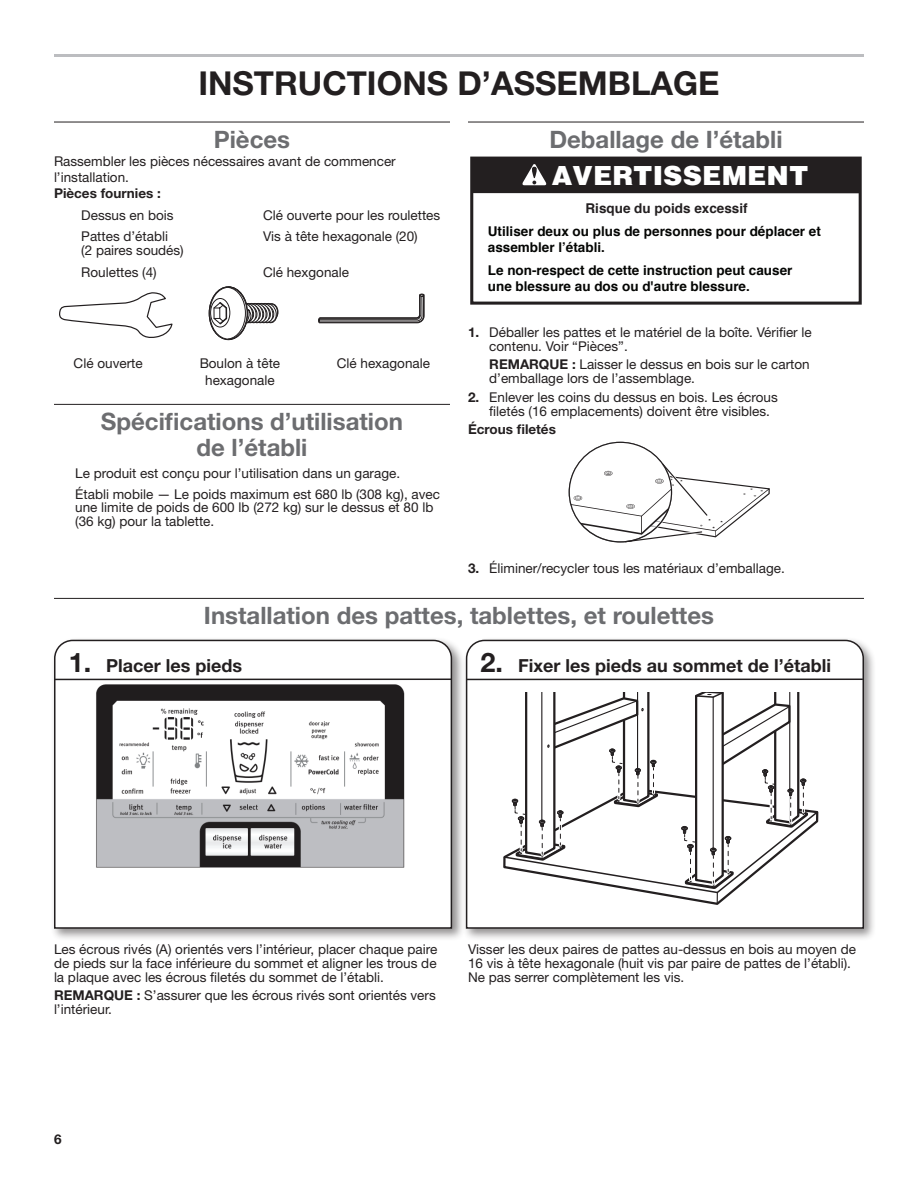
<style>
.page{position:relative;width:918px;height:1188px;background:#fff}
.page>*{position:absolute;margin:0;border:0;box-sizing:border-box;transform-origin:0 0}
.Heading_1_XC{font:700 33px "Helvetica Neue LT Std";color:#231f20}
.t1{font:900 27px "Helvetica";color:#fff}
.Heading_1_XC_Sub{font:700 24px/25.5px "Helvetica Neue LT Std";color:#6c6d70;text-align:center}
.Heading_1_XC_Sub_span{font:700 24px "Helvetica Neue LT Std";color:#6c6d70}
.Instructions_Bold{font:700 18px "Helvetica Neue LT Std";color:#231f20}
.Body{font:13.5px/13.8px "Helvetica Neue LT Std";color:#231f20}
.Bullet{font:13.5px/13.8px "Helvetica Neue LT Std";color:#231f20}
.t2{font:700 13.5px/23.2px "Helvetica";color:#040503}
.Numbered_List_Start{font:13.5px/13.8px "Helvetica Neue LT Std";color:#231f20}
.Body-2{font:700 13.5px "Helvetica Neue LT Std";color:#231f20}
.s1{color:#231f20}
.s2{font-weight:700}
.s3{font-size:27px}
</style>
<div class="page">
<hr style="left:54px;top:54px;width:810px;height:3px;background:#bcbdc0">
<hr style="left:54px;top:122px;width:396px;height:1px;background:#231f20">
<hr style="left:54px;top:404px;width:396px;height:1px;background:#231f20">
<div style="left:265px;top:303px;width:14px;height:18px;border:2px solid #231f20;border-radius:50%"></div>
<svg style="left:209px;top:286px;width:69px;height:54px"></svg>
<svg style="left:318px;top:293px;width:107px;height:31px"></svg>
<svg style="left:59px;top:292px;width:114px;height:46px"></svg>
<hr style="left:468px;top:122px;width:396px;height:1px;background:#231f20">
<div style="left:470px;top:157px;width:392px;height:148px;border:3px solid #231f20"></div>
<div style="left:472px;top:157px;width:388px;height:36px;background:#231f20"></div>
<svg style="left:522px;top:164px;width:25px;height:21px"></svg>
<svg style="left:568px;top:441px;width:202px;height:102px"></svg>
<hr style="left:54px;top:598px;width:810px;height:1px;background:#231f20">
<div style="left:51px;top:636px;width:414px;height:306px;background:#231f20;opacity:.5"></div>
<svg style="left:53px;top:639px;width:400px;height:290px"></svg>
<hr style="left:55px;top:679px;width:396px;height:1px;background:#231f20">
<div style="left:462px;top:636px;width:415px;height:306px;background:#231f20;opacity:.5"></div>
<svg style="left:465px;top:639px;width:400px;height:290px"></svg>
<hr style="left:467px;top:679px;width:396px;height:1px;background:#231f20">
<div style="left:67px;top:682px;width:370px;height:235px;background:#fff"></div>
<img style="left:96px;top:684px;width:309px;height:184px">
<svg style="left:502px;top:692px;width:318px;height:214px"></svg>
<h1 class="Heading_1_XC" style="left:198px;top:63px;width:523px">INSTRUCTIONS D’ASSEMBLAGE</h1>
<h1 class="Heading_1_XC_Sub" style="left:214px;top:126px;width:78px">Pièces</h1>
<p class="Body" style="left:54px;top:154px;width:343px">Rassembler les pièces nécessaires avant de commencer</p>
<p class="Body" style="left:54px;top:170px;width:77px">l’installation.</p>
<p class="Body-2" style="left:54px;top:185px;width:108px">Pièces fournies :</p>
<p class="Bullet" style="left:81px;top:208px;width:94px">Dessus en bois</p>
<p class="Bullet" style="left:263px;top:208px;width:179px">Clé ouverte pour les roulettes</p>
<p class="Bullet" style="left:81px;top:229px;width:104px">Pattes d’établi<br>(2 paires soudés)</p>
<p class="Bullet" style="left:263px;top:229px;width:156px">Vis à tête hexagonale (20)</p>
<p class="Bullet" style="left:81px;top:265px;width:77px">Roulettes (4)</p>
<p class="Bullet" style="left:263px;top:265px;width:87px">Clé hexgonale</p>
<h1 class="Heading_1_XC_Sub" style="left:549px;top:126px;width:235px">Deballage de I’établi</h1>
<p class="t1" style="left:552px;top:159px;width:258px">AVERTISSEMENT</p>
<p class="t2" style="left:488px;top:197px;width:335px;text-indent:98px"><span class="s1">Risque du poids excessif<br></span>Utiliser deux ou plus de personnes pour déplacer et</p>
<p class="t2" style="left:488px;top:236px;width:306px">assembler l’établi.<br>Le non-respect de cette instruction peut causer</p>
<p class="t2" style="left:488px;top:275px;width:264px">une blessure au dos ou d'autre blessure.</p>
<p class="Numbered_List_Start" style="left:489px;top:325px;width:324px;text-indent:-21px"><span class="s2">1.</span> Déballer les pattes et le matériel de la boîte. Vérifier le contenu. Voir “Pièces”.</p>
<p class="Body" style="left:489px;top:358px;width:322px"><span class="s2">REMARQUE :</span> Laisser le dessus en bois sur le carton d’emballage lors de l’assemblage.</p>
<p class="Body" style="left:489px;top:390px;width:290px;text-indent:-21px"><span class="s2">2.</span> Enlever les coins du dessus en bois. Les écrous filetés (16 emplacements) doivent être visibles.</p>
<p class="Body-2" style="left:468px;top:421px;width:89px">Écrous filetés</p>
<p class="Body" style="left:74px;top:357px;width:70px">Clé ouverte</p>
<p class="Body" style="left:200px;top:355px;width:82px;line-height:16.2px;text-align:center">Boulon à tête hexagonale</p>
<p class="Body" style="left:337px;top:357px;width:95px">Clé hexagonale</p>
<h1 class="Heading_1_XC_Sub" style="left:101px;top:408px;width:304px">Spécifications d’utilisation de l’établi</h1>
<p class="Bullet" style="left:75px;top:466px;width:326px">Le produit est conçu pour l’utilisation dans un garage.</p>
<p class="Bullet" style="left:75px;top:487px;width:366px">Établi mobile — Le poids maximum est 680 lb (308 kg), avec une limite de poids de 600 lb (272 kg) sur le dessus et 80 lb (36 kg) pour la tablette.</p>
<p class="Body" style="left:468px;top:561px;width:318px"><span class="s2">3.</span> Éliminer/recycler tous les matériaux d’emballage.</p>
<h1 class="Heading_1_XC_Sub_span" style="left:204px;top:601px;width:512px">Installation des pattes, tablettes, et roulettes</h1>
<p class="Instructions_Bold" style="left:69px;top:654px;width:175px"><span class="s3">1.</span> Placer les pieds</p>
<p class="Instructions_Bold" style="left:481px;top:654px;width:352px"><span class="s3">2.</span> Fixer les pieds au sommet de l’établi</p>
<p class="Body" style="left:54px;top:942px;width:385px;text-align:justify">Les écrous rivés (A) orientés vers l’intérieur, placer chaque paire de pieds sur la face inférieure du sommet et aligner les trous de la plaque avec les écrous filetés du sommet de l’établi.</p>
<p class="Body" style="left:54px;top:988px;width:383px"><span class="s2">REMARQUE :</span> S’assurer que les écrous rivés sont orientés vers l’intérieur.</p>
<p class="Body" style="left:468px;top:942px;width:390px">Visser les deux paires de pattes au-dessus en bois au moyen de<br>16 vis à tête hexagonale (huit vis par paire de pattes de l’établi).<br>Ne pas serrer complètement les vis.</p>
<p class="Body-2" style="left:54px;top:1130px;width:9px">6</p>
</div>
